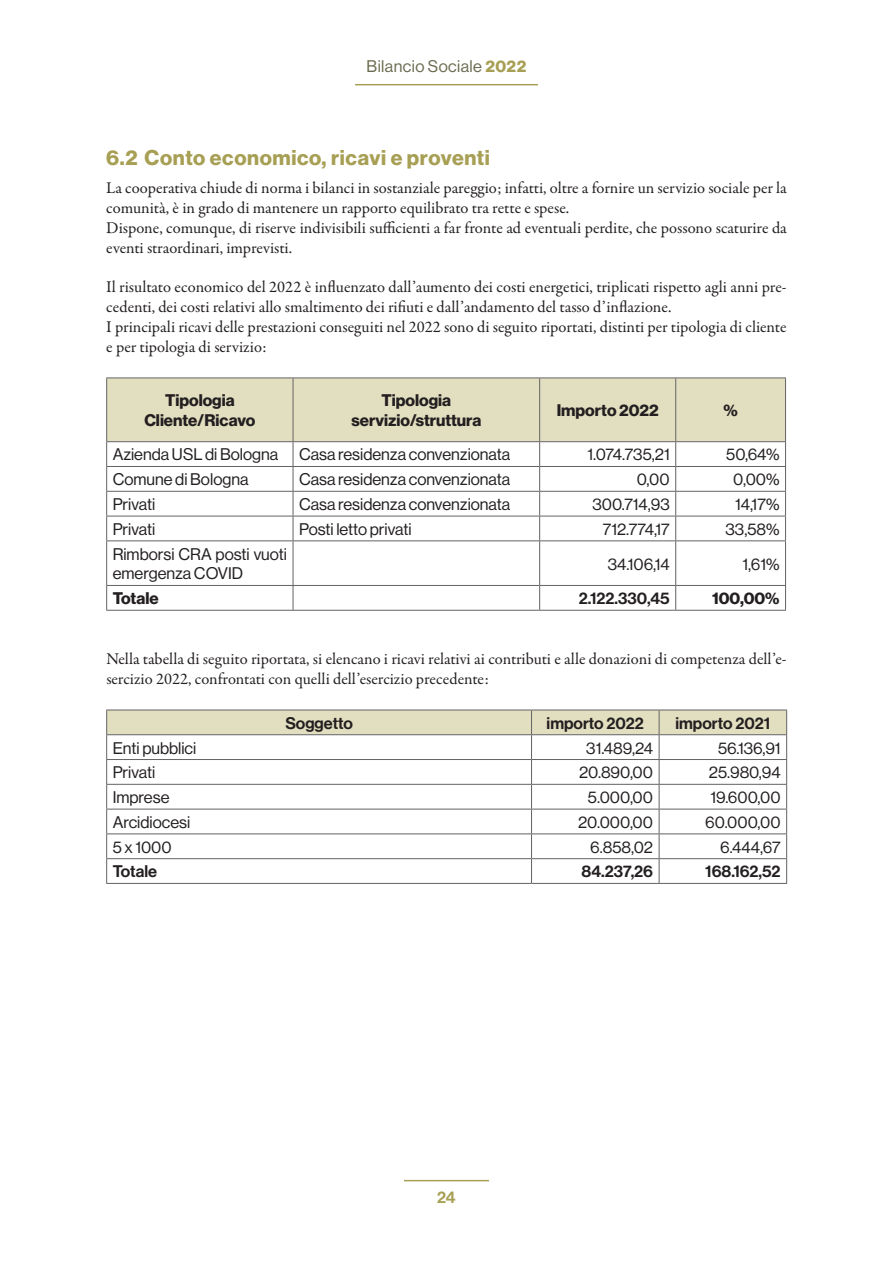
<style>
.page{position:relative;width:893px;height:1263px;background:#fff}
.page>*{position:absolute;margin:0;border:0;box-sizing:border-box;transform-origin:0 0}
.t1{font:21px "N Haas Grotesk DS Pro 75 Bd";letter-spacing:.03em;color:#a79f54}
.t2{font:16.5px/19.8px "Garamond Premr Pro";color:#231f20}
.t3{font:16.5px/19.8px "N Haas Grotesk DS Pro 55 Rg";color:#231f20}
.t4{font:16.5px/19.8px "N Haas Grotesk DS Pro 75 Bd";color:#231f20;text-align:center}
.t5{font:16.5px "N Haas Grotesk DS Pro 65 Md";color:#231f20}
.t6{font:16.5px "N Haas Grotesk DS Pro 55 Rg";letter-spacing:.025em;color:#6b6a50}
.t7{font:16.5px "N Haas Grotesk DS Pro 65 Md";color:#a79f54}
.s1{font-family:"N Haas Grotesk DS Pro 75 Bd";color:#a79f54}
</style>
<div class="page">
<hr style="left:404px;top:1180px;width:85px;height:1px;background:#a79f54">
<hr style="left:355px;top:84px;width:183px;height:1px;background:#a79f54">
<hr style="left:106px;top:377px;width:187px;height:1px;background:#636366">
<hr style="left:293px;top:377px;width:247px;height:1px;background:#636366">
<hr style="left:540px;top:377px;width:136px;height:1px;background:#636366">
<hr style="left:676px;top:377px;width:110px;height:1px;background:#636366">
<svg style="left:106px;top:378px;width:680px;height:162px"></svg>
<hr style="left:106px;top:540px;width:187px;height:1px;background:#636366">
<hr style="left:106px;top:541px;width:1px;height:44px;background:#636366">
<hr style="left:293px;top:540px;width:247px;height:1px;background:#636366">
<hr style="left:293px;top:541px;width:1px;height:44px;background:#636366">
<hr style="left:540px;top:540px;width:136px;height:1px;background:#636366">
<hr style="left:539px;top:541px;width:1px;height:44px;background:#636366">
<hr style="left:676px;top:540px;width:110px;height:1px;background:#636366">
<hr style="left:675px;top:541px;width:1px;height:44px;background:#636366">
<hr style="left:785px;top:541px;width:1px;height:44px;background:#636366">
<hr style="left:106px;top:585px;width:187px;height:1px;background:#636366">
<svg style="left:106px;top:586px;width:1px;height:24px"></svg>
<hr style="left:293px;top:585px;width:247px;height:1px;background:#636366">
<svg style="left:293px;top:586px;width:1px;height:24px"></svg>
<hr style="left:540px;top:585px;width:136px;height:1px;background:#636366">
<svg style="left:539px;top:586px;width:1px;height:24px"></svg>
<hr style="left:676px;top:585px;width:110px;height:1px;background:#636366">
<svg style="left:675px;top:586px;width:1px;height:24px"></svg>
<svg style="left:785px;top:586px;width:1px;height:24px"></svg>
<hr style="left:106px;top:610px;width:187px;height:1px;background:#636366">
<hr style="left:293px;top:610px;width:247px;height:1px;background:#636366">
<hr style="left:540px;top:610px;width:136px;height:1px;background:#636366">
<hr style="left:676px;top:610px;width:110px;height:1px;background:#636366">
<svg style="left:106px;top:710px;width:681px;height:173px"></svg>
<hr style="left:106px;top:883px;width:425px;height:1px;background:#636366">
<hr style="left:531px;top:883px;width:128px;height:1px;background:#636366">
<hr style="left:659px;top:883px;width:128px;height:1px;background:#636366">
<p class="t6" style="left:367px;top:57px;width:161px">Bilancio Sociale <span class="s1">2022</span></p>
<p class="t1" style="left:106px;top:145px;width:385px">6.2 Conto economico, ricavi e proventi</p>
<p class="t2" style="left:106px;top:179px;width:682px">La cooperativa chiude di norma i bilanci in sostanziale pareggio; infatti, oltre a fornire un servizio sociale per la comunità, è in grado di mantenere un rapporto equilibrato tra rette e spese.<br>Dispone, comunque, di riserve indivisibili sufficienti a far fronte ad eventuali perdite, che possono scaturire da eventi straordinari, imprevisti.</p>
<p class="t2" style="left:106px;top:278px;width:682px">Il risultato economico del 2022 è influenzato dall’aumento dei costi energetici, triplicati rispetto agli anni pre&shy;cedenti, dei costi relativi allo smaltimento dei rifiuti e dall’andamento del tasso d’inflazione.<br>I principali ricavi delle prestazioni conseguiti nel 2022 sono di seguito riportati, distinti per tipologia di cliente e per tipologia di servizio:</p>
<p class="t4" style="left:144px;top:391px;width:112px">Tipologia<br>Cliente/Ricavo</p>
<p class="t4" style="left:351px;top:391px;width:131px">Tipologia servizio/struttura</p>
<p class="t4" style="left:557px;top:401px;width:104px">Importo 2022</p>
<p class="t4" style="left:723px;top:401px;width:16px">%</p>
<p class="t3" style="left:113px;top:445px;width:167px">Azienda USL di Bologna</p>
<p class="t3" style="left:299px;top:445px;width:213px">Casa residenza convenzionata</p>
<p class="t3" style="left:587px;top:445px;width:84px">1.074.735,21</p>
<p class="t3" style="left:726px;top:445px;width:55px">50,64%</p>
<p class="t3" style="left:113px;top:470px;width:137px">Comune di Bologna</p>
<p class="t3" style="left:299px;top:470px;width:213px">Casa residenza convenzionata</p>
<p class="t3" style="left:637px;top:470px;width:34px">0,00</p>
<p class="t3" style="left:733px;top:470px;width:48px">0,00%</p>
<p class="t3" style="left:113px;top:494px;width:44px">Privati</p>
<p class="t3" style="left:299px;top:494px;width:213px">Casa residenza convenzionata</p>
<p class="t3" style="left:592px;top:494px;width:79px">300.714,93</p>
<p class="t3" style="left:735px;top:494px;width:46px">14,17%</p>
<p class="t3" style="left:113px;top:519px;width:44px">Privati</p>
<p class="t3" style="left:299px;top:519px;width:114px">Posti letto privati</p>
<p class="t3" style="left:603px;top:519px;width:68px">712.774,17</p>
<p class="t3" style="left:725px;top:519px;width:56px">33,58%</p>
<p class="t3" style="left:113px;top:544px;width:176px">Rimborsi CRA posti vuoti emergenza COVID</p>
<p class="t3" style="left:608px;top:554px;width:63px">34.106,14</p>
<p class="t3" style="left:743px;top:554px;width:38px">1,61%</p>
<p class="t4" style="left:113px;top:589px;width:47px">Totale</p>
<p class="t5" style="left:579px;top:589px;width:92px">2.122.330,45</p>
<p class="t4" style="left:712px;top:589px;width:69px">100,00%</p>
<p class="t2" style="left:106px;top:649px;width:682px">Nella tabella di seguito riportata, si elencano i ricavi relativi ai contributi e alle donazioni di competenza dell’e&shy;sercizio 2022, confrontati con quelli dell’esercizio precedente:</p>
<p class="t5" style="left:285px;top:713px;width:69px">Soggetto</p>
<p class="t5" style="left:547px;top:713px;width:99px">importo 2022</p>
<p class="t5" style="left:675px;top:713px;width:96px">importo 2021</p>
<p class="t3" style="left:113px;top:738px;width:85px">Enti pubblici</p>
<p class="t3" style="left:586px;top:738px;width:68px">31.489,24</p>
<p class="t3" style="left:718px;top:738px;width:64px">56.136,91</p>
<p class="t3" style="left:113px;top:763px;width:44px">Privati</p>
<p class="t3" style="left:579px;top:763px;width:76px">20.890,00</p>
<p class="t3" style="left:709px;top:763px;width:73px">25.980,94</p>
<p class="t3" style="left:113px;top:787px;width:58px">Imprese</p>
<p class="t3" style="left:588px;top:787px;width:67px">5.000,00</p>
<p class="t3" style="left:710px;top:787px;width:72px">19.600,00</p>
<p class="t3" style="left:113px;top:812px;width:79px">Arcidiocesi</p>
<p class="t3" style="left:578px;top:812px;width:77px">20.000,00</p>
<p class="t3" style="left:705px;top:812px;width:77px">60.000,00</p>
<p class="t3" style="left:113px;top:837px;width:61px">5 x 1000</p>
<p class="t3" style="left:590px;top:837px;width:64px">6.858,02</p>
<p class="t3" style="left:720px;top:837px;width:62px">6.444,67</p>
<p class="t5" style="left:113px;top:862px;width:46px">Totale</p>
<p class="t5" style="left:581px;top:862px;width:73px">84.237,26</p>
<p class="t5" style="left:705px;top:862px;width:77px">168.162,52</p>
<p class="t7" style="left:437px;top:1188px;width:20px">24</p>
</div>
